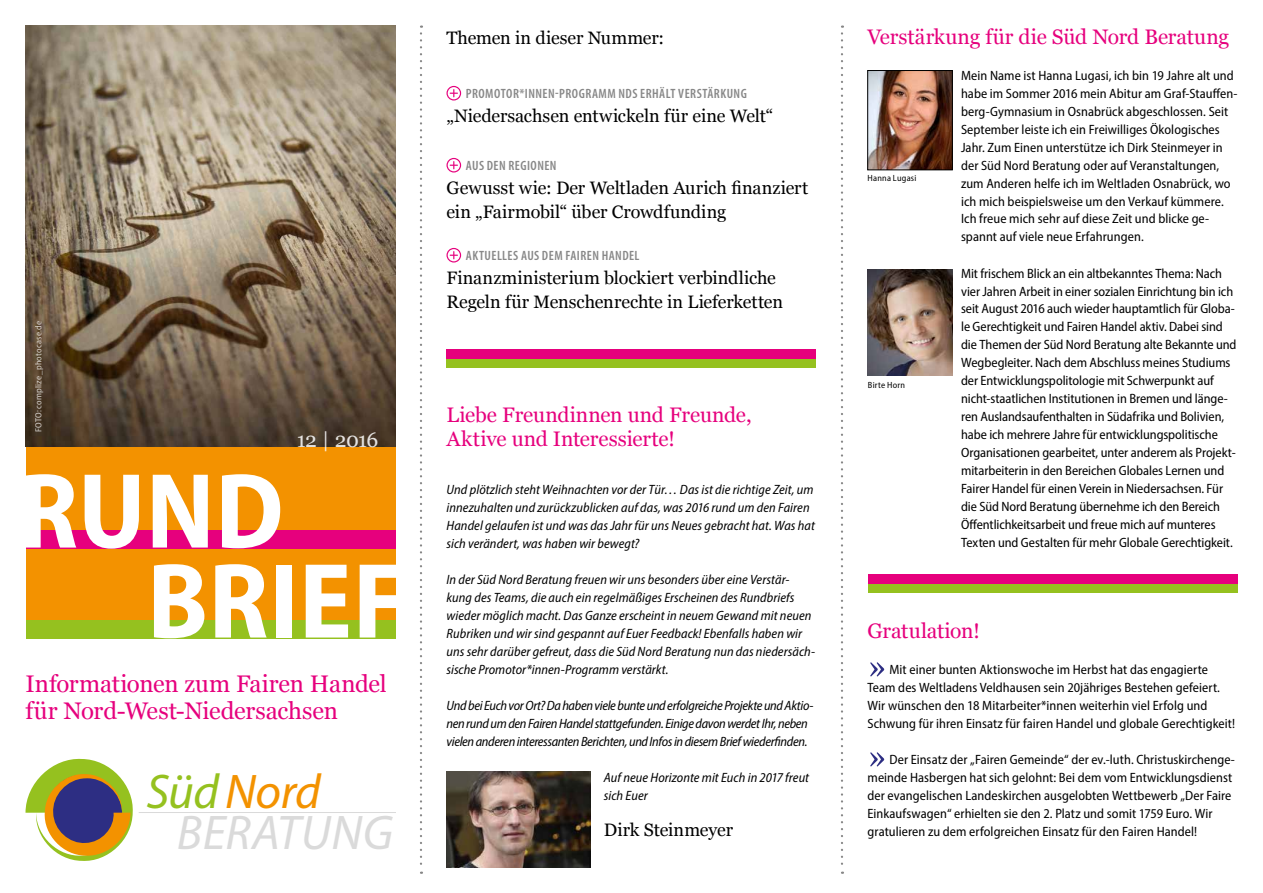
<style>
.page{position:relative;width:1263px;height:893px;background:#fff}
.page>*{position:absolute;margin:0;border:0;box-sizing:border-box;transform-origin:0 0}
.t1{font:700 semi-condensed 108px/90px "Myriad Pro";color:#fff}
.t2{font:italic 48.9px/41.1px "Myriad Pro";letter-spacing:-.005em;color:#dadada}
.t3{font:24px/27px "Georgia";letter-spacing:-.005em;color:#e6007d}
.t4{font:21px/24px "Georgia";letter-spacing:-.005em;color:#e6007d}
.t5{font:21px "Georgia";letter-spacing:-.025em;color:#fff}
.t6{font:18px/24px "Georgia";letter-spacing:-.005em;color:#000}
.t7{font:semi-condensed 13.5px/18px "Myriad Pro";color:#000}
.t8{font:italic semi-condensed 13.5px/18px "Myriad Pro";letter-spacing:.005em;color:#000}
.t9{font:italic semi-condensed 13.5px/18px "Myriad Pro";letter-spacing:-.025em;color:#000}
.t10{font:600 condensed 13.5px "Myriad Pro";letter-spacing:.035em;color:#878787}
.t11{font:semi-condensed 9px "Myriad Pro";letter-spacing:.025em;color:#fff}
.t12{font:semi-condensed 9px "Myriad Pro";letter-spacing:.025em;color:#000}
.s1{color:#95c11f}
.s2{color:#f39200}
</style>
<div class="page">
<div style="left:26px;top:349px;width:369px;height:280px;background:#f39200"></div>
<div style="left:26px;top:620px;width:369px;height:18px;background:#95c11f"></div>
<div style="left:26px;top:530px;width:369px;height:18px;background:#e6007d"></div>
<div style="left:446px;top:358px;width:370px;height:9px;background:#95c11f"></div>
<div style="left:446px;top:349px;width:370px;height:9px;background:#e6007d"></div>
<div style="left:867px;top:584px;width:370px;height:9px;background:#95c11f"></div>
<div style="left:867px;top:575px;width:370px;height:9px;background:#e6007d"></div>
<img style="left:446px;top:772px;width:144px;height:95px">
<img style="left:26px;top:26px;width:369px;height:420px">
<svg style="left:446px;top:86px;width:15px;height:15px"></svg>
<svg style="left:446px;top:158px;width:15px;height:15px"></svg>
<svg style="left:446px;top:248px;width:15px;height:15px"></svg>
<svg style="left:420px;top:26px;width:2px;height:848px"></svg>
<svg style="left:841px;top:26px;width:2px;height:848px"></svg>
<img style="left:867px;top:270px;width:85px;height:105px">
<img style="left:869px;top:72px;width:81px;height:96px">
<div style="left:867px;top:70px;width:85px;height:100px;border:1px solid #000"></div>
<svg style="left:26px;top:759px;width:107px;height:102px"></svg>
<hr style="left:139px;top:812px;width:256px;height:1px;background:#dadada">
<svg style="left:870px;top:662px;width:14px;height:15px"></svg>
<svg style="left:870px;top:752px;width:14px;height:15px"></svg>
<p class="t11" style="left:33px;top:432px;width:113px;rotate:-90deg">FOTO: complize_photocase.de</p>
<h3 class="t5" style="left:296px;top:427px;width:84px">12 | 2016</h3>
<h1 class="t1" style="left:147px;top:463px;width:260px;text-indent:-129px">RUND<br>BRIEF</h1>
<h3 class="t3" style="left:26px;top:670px;width:363px">Informationen zum Fairen Handel für Nord-West-Niedersachsen</h3>
<h2 class="t2" style="left:177px;top:770px;width:218px;text-indent:-30px"><span class="s1">Süd</span><span class="s2">Nord<br></span>BERATUNG</h2>
<h3 class="t6" style="left:446px;top:26px;width:219px">Themen in dieser Nummer:</h3>
<p class="t10" style="left:466px;top:85px;width:282px">PROMOTOR*INNEN-PROGRAMM NDS ERHÄLT VERSTÄRKUNG</p>
<h3 class="t6" style="left:446px;top:104px;width:328px">„Niedersachsen entwickeln für eine Welt“</h3>
<p class="t10" style="left:466px;top:157px;width:92px">AUS DEN REGIONEN</p>
<h3 class="t6" style="left:446px;top:176px;width:363px">Gewusst wie: Der Weltladen Aurich finanziert ein „Fairmobil“ über Crowdfunding</h3>
<p class="t10" style="left:466px;top:247px;width:175px">AKTUELLES AUS DEM FAIREN HANDEL</p>
<h3 class="t6" style="left:446px;top:266px;width:338px">Finanzministerium blockiert verbindliche<br>Regeln für Menschenrechte in Lieferketten</h3>
<h3 class="t4" style="left:446px;top:403px;width:307px">Liebe Freundinnen und Freunde,<br>Aktive und Interessierte!</h3>
<p class="t8" style="left:446px;top:480px;width:370px">Und plötzlich steht Weihnachten vor der Tür… Das ist die richtige Zeit, um innezuhalten und zurückzublicken auf das, was 2016 rund um den Fairen Handel gelaufen ist und was das Jahr für uns Neues gebracht hat. Was hat sich verändert, was haben wir bewegt?</p>
<p class="t8" style="left:446px;top:570px;width:370px">In der Süd Nord Beratung freuen wir uns besonders über eine Verstär&shy;kung des Teams, die auch ein regelmäßiges Erscheinen des Rundbriefs wieder möglich macht. Das Ganze erscheint in neuem Gewand mit neuen Rubriken und wir sind gespannt auf Euer Feedback! Ebenfalls haben wir uns sehr darüber gefreut, dass die Süd Nord Beratung nun das niedersäch&shy;sische Promotor*innen-Programm verstärkt.</p>
<p class="t9" style="left:446px;top:696px;width:368px">Und bei Euch vor Ort? Da haben viele bunte und erfolgreiche Projekte und Aktio&shy;nen rund um den Fairen Handel stattgefunden. Einige davon werdet Ihr, neben vielen anderen interessanten Berichten, und Infos in diesem Brief wiederfinden.</p>
<p class="t8" style="left:604px;top:768px;width:207px">Auf neue Horizonte mit Euch in 2017 freut sich Euer</p>
<h3 class="t6" style="left:604px;top:818px;width:131px">Dirk Steinmeyer</h3>
<h3 class="t4" style="left:867px;top:25px;width:363px">Verstärkung für die Süd Nord Beratung</h3>
<p class="t7" style="left:961px;top:66px;width:278px">Mein Name ist Hanna Lugasi, ich bin 19 Jahre alt und habe im Sommer 2016 mein Abitur am Graf-Stauffen&shy;berg-Gymnasium in Osnabrück abgeschlossen. Seit September leiste ich ein Freiwilliges Ökologisches Jahr. Zum Einen unterstütze ich Dirk Steinmeyer in der Süd Nord Beratung oder auf Veranstaltungen, zum Anderen helfe ich im Weltladen Osnabrück, wo ich mich beispielsweise um den Verkauf kümmere.<br>Ich freue mich sehr auf diese Zeit und blicke ge&shy;spannt auf viele neue Erfahrungen.</p>
<p class="t7" style="left:961px;top:264px;width:277px">Mit frischem Blick an ein altbekanntes Thema: Nach vier Jahren Arbeit in einer sozialen Einrichtung bin ich seit August 2016 auch wieder hauptamtlich für Globa&shy;le Gerechtigkeit und Fairen Handel aktiv. Dabei sind die Themen der Süd Nord Beratung alte Bekannte und Wegbegleiter. Nach dem Abschluss meines Studiums der Entwicklungspolitologie mit Schwerpunkt auf nicht-staatlichen Institutionen in Bremen und länge&shy;ren Auslandsaufenthalten in Südafrika und Bolivien, habe ich mehrere Jahre für entwicklungspolitische Organisationen gearbeitet, unter anderem als Projekt&shy;mitarbeiterin in den Bereichen Globales Lernen und Fairer Handel für einen Verein in Niedersachsen. Für die Süd Nord Beratung übernehme ich den Bereich Öffentlichkeitsarbeit und freue mich auf munteres Texten und Gestalten für mehr Globale Gerechtigkeit.</p>
<p class="t12" style="left:867px;top:173px;width:50px">Hanna Lugasi</p>
<p class="t12" style="left:868px;top:379px;width:39px">Birte Horn</p>
<h3 class="t4" style="left:867px;top:619px;width:114px">Gratulation!</h3>
<p class="t7" style="left:867px;top:660px;width:369px;text-indent:22px">Mit einer bunten Aktionswoche im Herbst hat das engagierte Team des Weltladens Veldhausen sein 20jähriges Bestehen gefeiert.<br>Wir wünschen den 18 Mitarbeiter*innen weiterhin viel Erfolg und Schwung für ihren Einsatz für fairen Handel und globale Gerechtigkeit!</p>
<p class="t7" style="left:867px;top:750px;width:369px;text-indent:22px">Der Einsatz der „Fairen Gemeinde“ der ev.-luth. Christuskirchenge&shy;meinde Hasbergen hat sich gelohnt: Bei dem vom Entwicklungsdienst der evangelischen Landeskirchen ausgelobten Wettbewerb „Der Faire Einkaufswagen“ erhielten sie den 2. Platz und somit 1759 Euro. Wir gratulieren zu dem erfolgreichen Einsatz für den Fairen Handel!</p>
</div>
